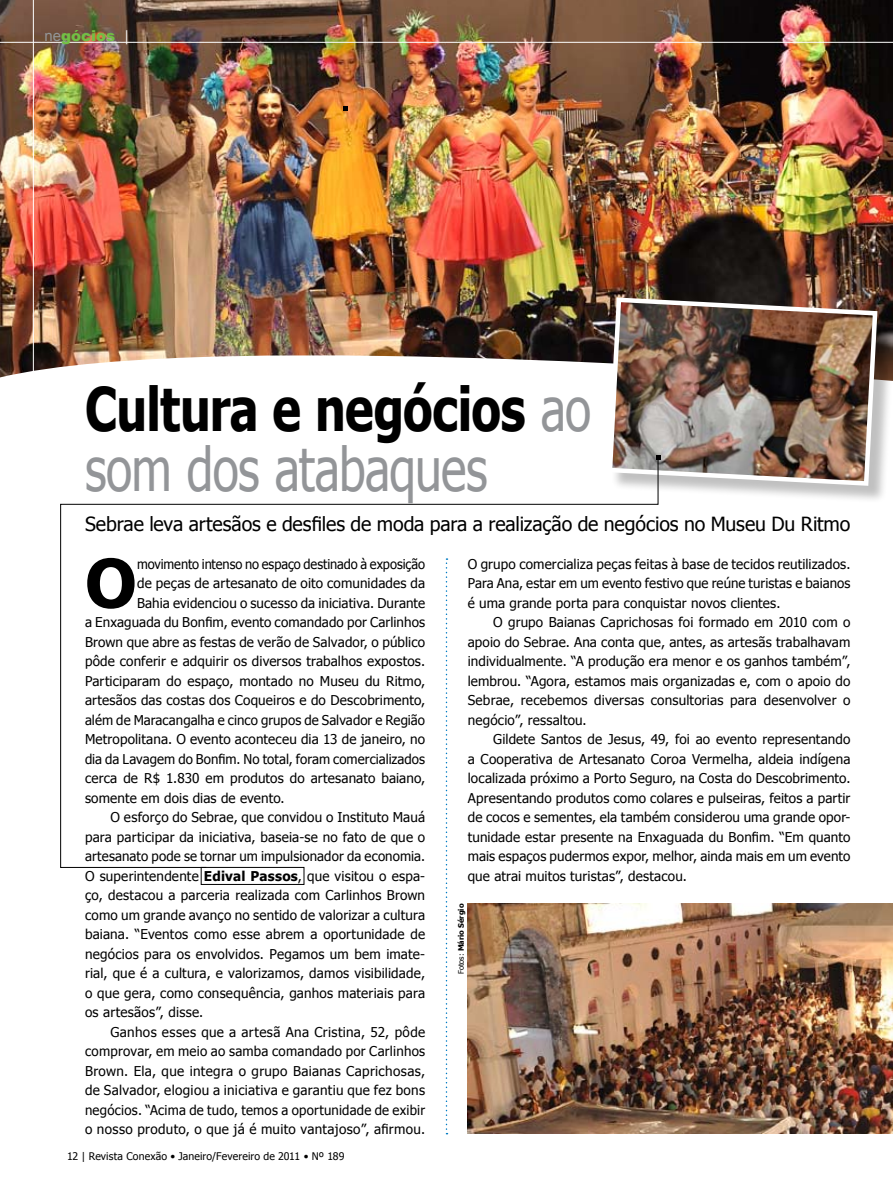
<style>
.page{position:relative;width:893px;height:1191px;background:#fff}
.page>*{position:absolute;margin:0;border:0;box-sizing:border-box;transform-origin:0 0}
.t1{font:700 67.2px "Tahoma";color:#000}
.t2{font:60px/60px "Tahoma";letter-spacing:-.015em;color:#939598;scale:.8 1}
.t3{font:19.5px "Tahoma";letter-spacing:-.005em;color:#000}
.t4{font:900 15px "Arial";color:#72bf44}
.t5{font:13.5px/19.5px "Tahoma";letter-spacing:.01em;color:#000;text-align:justify}
.t6{font:13.5px "Tahoma";letter-spacing:.01em;color:#000;scale:.95 1}
.t7{font:10.5px "Tahoma";letter-spacing:.01em;color:#000}
.t8{font:700 7.5px "Tahoma";color:#000}
.s1{font-weight:400;color:#939598}
.s2{font-family:"Arial Narrow";font-weight:400;color:#fff}
.s3{font-weight:700;color:#000}
.s4{font-weight:700}
.s5{font-weight:400}
</style>
<div class="page">
<img style="left:468px;top:903px;width:425px;height:230px">
<img style="left:0;top:0;width:893px;height:378px">
<hr style="left:0;top:42px;width:893px;height:1px;background:#fff">
<div style="left:610px;top:300px;width:283px;height:211px;background:#000;opacity:.25"></div>
<img style="left:605px;top:295px;width:275px;height:193px">
<hr style="left:33px;top:0;width:1px;height:1191px;background:#fff">
<svg style="left:446px;top:868px;width:1px;height:266px"></svg>
<svg style="left:343px;top:106px;width:4px;height:4px"></svg>
<svg style="left:656px;top:455px;width:4px;height:4px"></svg>
<svg style="left:201px;top:867px;width:103px;height:17px"></svg>
<svg style="left:60px;top:457px;width:598px;height:410px"></svg>
<p class="t4" style="left:44px;top:24px;width:86px"><span class="s1">ne</span>gócios <span class="s2">|</span></p>
<h2 class="t2" style="left:85px;top:376px;width:634px"><span class="s3">Cultura e negócios</span> ao som dos atabaques</h2>
<h3 class="t3" style="left:85px;top:511px;width:767px">Sebrae leva artesãos e desfiles de moda para a realização de negócios no Museu Du Ritmo</h3>
<h1 class="t1" style="left:85px;top:536px;width:53px">O</h1>
<p class="t6" style="left:137px;top:555px;width:305px">movimento intenso no espaço destinado à exposição</p>
<p class="t5" style="left:468px;top:553px;width:384px">O grupo comercializa peças feitas à base de tecidos reutilizados.<br>Para Ana, estar em um evento festivo que reúne turistas e baianos é uma grande porta para conquistar novos clientes.</p>
<p class="t5" style="left:468px;top:612px;width:384px;text-indent:26px">O grupo Baianas Caprichosas foi formado em 2010 com o apoio do Sebrae. Ana conta que, antes, as artesãs trabalhavam individualmente. “A produção era menor e os ganhos também”, lembrou. “Agora, estamos mais organizadas e, com o apoio do Sebrae, recebemos diversas consultorias para desenvolver o negócio”, ressaltou.</p>
<p class="t5" style="left:468px;top:729px;width:384px;text-indent:26px">Gildete Santos de Jesus, 49, foi ao evento representando a Cooperativa de Artesanato Coroa Vermelha, aldeia indígena localizada próximo a Porto Seguro, na Costa do Descobrimento.<br>Apresentando produtos como colares e pulseiras, feitos a partir de cocos e sementes, ela também considerou uma grande opor&shy;tunidade estar presente na Enxaguada du Bonfim. “Em quanto mais espaços pudermos expor, melhor, ainda mais em um evento que atrai muitos turistas”, destacou.</p>
<p class="t5" style="left:137px;top:573px;width:290px">de peças de artesanato de oito comunidades da</p>
<p class="t5" style="left:137px;top:592px;width:290px">Bahia evidenciou o sucesso da iniciativa. Durante</p>
<p class="t5" style="left:85px;top:612px;width:342px">a Enxaguada du Bonfim, evento comandado por Carlinhos</p>
<p class="t5" style="left:85px;top:631px;width:342px">Brown que abre as festas de verão de Salvador, o público</p>
<p class="t5" style="left:85px;top:651px;width:342px">pôde conferir e adquirir os diversos trabalhos expostos.</p>
<p class="t5" style="left:85px;top:670px;width:342px">Participaram do espaço, montado no Museu du Ritmo,</p>
<p class="t5" style="left:85px;top:690px;width:342px">artesãos das costas dos Coqueiros e do Descobrimento,</p>
<p class="t5" style="left:85px;top:709px;width:342px">além de Maracangalha e cinco grupos de Salvador e Região</p>
<p class="t5" style="left:85px;top:729px;width:342px">Metropolitana. O evento aconteceu dia 13 de janeiro, no</p>
<p class="t5" style="left:85px;top:748px;width:342px">dia da Lavagem do Bonfim. No total, foram comercializados</p>
<p class="t5" style="left:85px;top:768px;width:342px">cerca de R$ 1.830 em produtos do artesanato baiano,</p>
<p class="t5" style="left:85px;top:787px;width:201px">somente em dois dias de evento.</p>
<p class="t5" style="left:111px;top:807px;width:316px">O esforço do Sebrae, que convidou o Instituto Mauá</p>
<p class="t5" style="left:85px;top:826px;width:342px">para participar da iniciativa, baseia-se no fato de que o</p>
<p class="t5" style="left:85px;top:846px;width:342px">artesanato pode se tornar um impulsionador da economia.</p>
<p class="t5" style="left:85px;top:865px;width:342px">O superintendente <span class="s4">Edival Passos</span>, que visitou o espa-</p>
<p class="t5" style="left:85px;top:885px;width:342px">ço, destacou a parceria realizada com Carlinhos Brown</p>
<p class="t5" style="left:85px;top:904px;width:342px">como um grande avanço no sentido de valorizar a cultura</p>
<p class="t5" style="left:85px;top:924px;width:342px">baiana. “Eventos como esse abrem a oportunidade de</p>
<p class="t5" style="left:85px;top:943px;width:342px">negócios para os envolvidos. Pegamos um bem imate-</p>
<p class="t5" style="left:85px;top:963px;width:342px">rial, que é a cultura, e valorizamos, damos visibilidade,</p>
<p class="t5" style="left:85px;top:982px;width:342px">o que gera, como consequência, ganhos materiais para</p>
<p class="t5" style="left:85px;top:1002px;width:120px">os artesãos”, disse.</p>
<p class="t5" style="left:111px;top:1021px;width:316px">Ganhos esses que a artesã Ana Cristina, 52, pôde</p>
<p class="t5" style="left:85px;top:1041px;width:342px">comprovar, em meio ao samba comandado por Carlinhos</p>
<p class="t5" style="left:85px;top:1060px;width:342px">Brown. Ela, que integra o grupo Baianas Caprichosas,</p>
<p class="t5" style="left:85px;top:1080px;width:342px">de Salvador, elogiou a iniciativa e garantiu que fez bons</p>
<p class="t5" style="left:85px;top:1099px;width:342px">negócios. “Acima de tudo, temos a oportunidade de exibir</p>
<p class="t5" style="left:85px;top:1119px;width:342px">o nosso produto, o que já é muito vantajoso”, afirmou.</p>
<p class="t8" style="left:456px;top:974px;width:72px;rotate:-90deg"><span class="s5">Fotos:</span> Mário Sérgio</p>
<p class="t7" style="left:67px;top:1148px;width:279px">12 | Revista Conexão • Janeiro/Fevereiro de 2011 • Nº 189</p>
</div>
